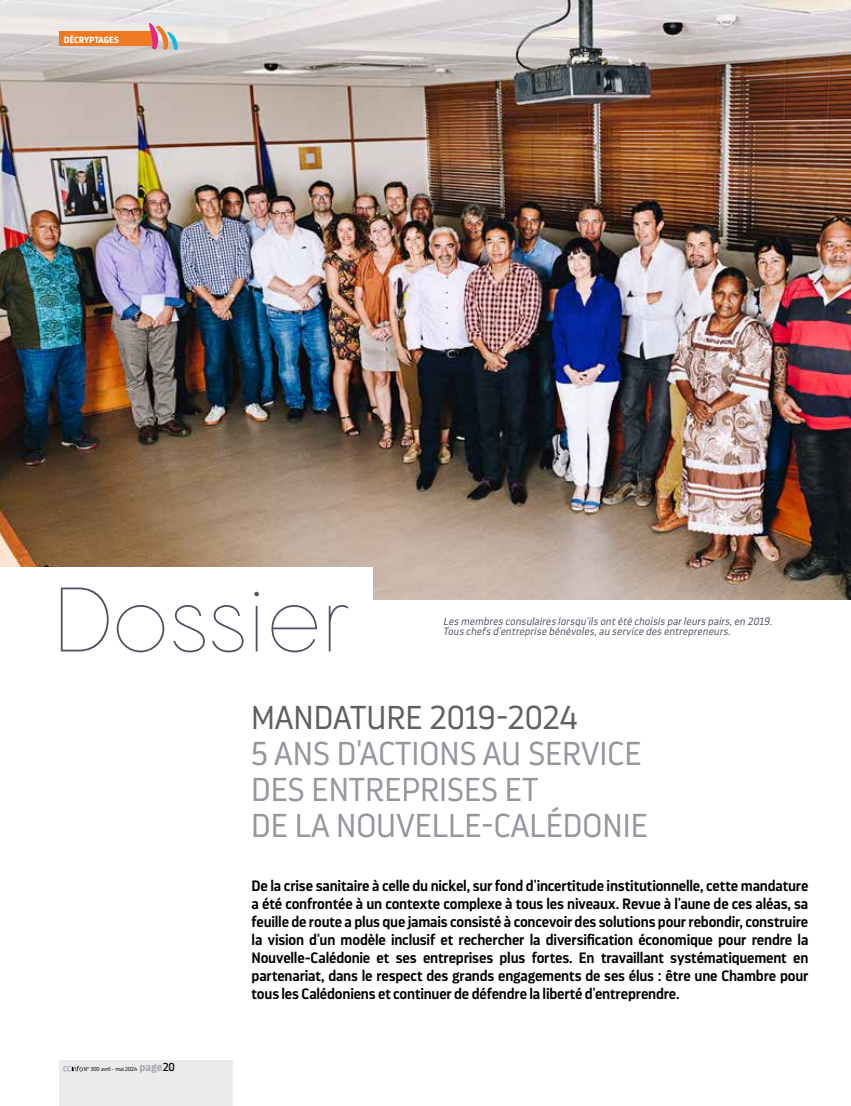
<style>
.page{position:relative;width:851px;height:1106px;background:#fff}
.page>*{position:absolute;margin:0;border:0;box-sizing:border-box;transform-origin:0 0}
.t1{font:200 90px "Pangram";letter-spacing:-.045em;color:#4e5262}
.t2{font:300 33px/36px "Darwin Pro";color:#98959f}
.t3{font:300 33px "Darwin Pro";color:#5f6062}
.t4{font:600 15px/18px "Darwin Pro";letter-spacing:-.015em;color:#000;text-align:justify}
.t5{font:italic 300 10.5px/10.5px "Darwin Pro";color:#4e5262}
.t6{font:700 9px "Darwin Pro";color:#fff}
.t7{font:300 5.7px "Darwin Pro";color:#000}
.s1{font-weight:700;font-size:11.4px;color:#adaab2}
.s2{font-weight:400;font-size:11.4px}
</style>
<div class="page">
<img style="left:0;top:0;width:850px;height:600px">
<div style="left:0;top:568px;width:373px;height:109px;background:#fff"></div>
<div style="left:60px;top:32px;width:94px;height:14px;background:#ed7922"></div>
<svg style="left:149px;top:23px;width:29px;height:29px"></svg>
<div style="left:59px;top:1060px;width:174px;height:46px;background:#ebebec"></div>
<svg style="left:63px;top:1065px;width:20px;height:6px"></svg>
<p class="t6" style="left:64px;top:33px;width:57px">DÉCRYPTAGES</p>
<h1 class="t1" style="left:54px;top:562px;width:299px">Dossier</h1>
<p class="t5" style="left:443px;top:615px;width:332px">Les membres consulaires lorsqu'ils ontété choisis parleurs pairs,en 2019.<br>Tous chefs d'entreprise bénévoles,au service des entrepreneurs.</p>
<h2 class="t3" style="left:251px;top:696px;width:328px">MANDATURE 2019-2024</h2>
<h2 class="t2" style="left:251px;top:735px;width:398px">5 ANS D'ACTIONS AU SERVICE<br>DES ENTREPRISES ET<br>DE LA NOUVELLE-CALÉDONIE</h2>
<p class="t7" style="left:84px;top:1065px;width:93px">N° 300 avril - mai 2024 <span class="s1">page</span><span class="s2">20</span></p>
<p class="t4" style="left:251px;top:876px;width:558px">De la crise sanitaire à celle du nickel, sur fond d'incertitude institutionnelle, cette mandature a été confrontée à un contexte complexe à tous les niveaux. Revue à l'aune de ces aléas, sa feuille de route a plus que jamais consisté à concevoir des solutions pour rebondir, construire la vision d'un modèle inclusif et rechercher la diversification économique pour rendre la Nouvelle-Calédonie et ses entreprises plus fortes. En travaillant systématiquement en partenariat, dans le respect des grands engagements de ses élus : être une Chambre pour tous les Calédoniens et continuer de défendre la liberté d'entreprendre.</p>
</div>
